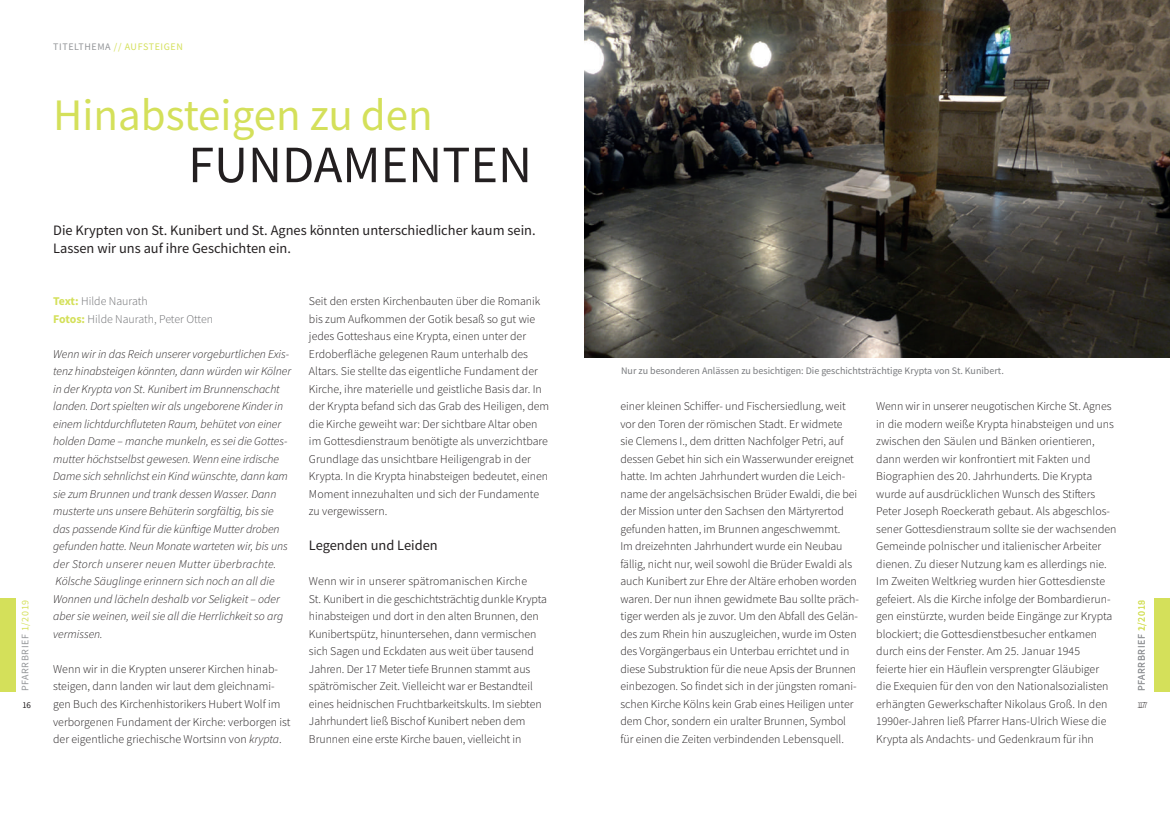
<style>
.page{position:relative;width:1170px;height:833px;background:#fff}
.page>*{position:absolute;margin:0;border:0;box-sizing:border-box;transform-origin:0 0}
.t1{font:52.5px "Source Sans Pro";color:#231f20}
.t2{font:45px "Source Sans Pro";color:#d4e05a}
.t3{font:14.38px/17.5px "Source Sans Pro";color:#231f20}
.t4{font:300 11.88px/17.5px "Source Sans Pro";letter-spacing:-.005em;color:#231f20}
.t5{font:italic 300 11.88px/17.5px "Source Sans Pro";letter-spacing:-.005em;color:#231f20}
.t6{font:300 11.88px/17.5px "Source Sans Pro";color:#6c6d70}
.t7{font:10px "Source Sans Pro";color:#787a7d}
.t8{font:10px "Source Sans Pro";letter-spacing:.06em;color:#939598}
.t9{font:10px "Source Sans Pro";letter-spacing:.06em;color:#d4e05a}
.t10{font:300 8.75px "Source Sans Pro";color:#231f20}
.s1{color:#d4e05a}
.s2{color:#939598}
.s3{font-weight:700;color:#d4e05a}
.s4{font-style:italic}
</style>
<div class="page">
<div style="left:0;top:598px;width:16px;height:93px;background:#d4e05a"></div>
<div style="left:1153px;top:598px;width:16px;height:93px;background:#d4e05a"></div>
<img style="left:584px;top:0;width:585px;height:358px">
<p class="t8" style="left:19px;top:691px;width:93px;rotate:-90deg">PFARRBRIEF <span class="s1">1/2019</span></p>
<p class="t10" style="left:22px;top:699px;width:10px">16</p>
<p class="t9" style="left:53px;top:40px;width:131px"><span class="s2">TITELTHEMA</span> // AUFSTEIGEN</p>
<h2 class="t2" style="left:53px;top:86px;width:381px">Hinabsteigen zu den</h2>
<h1 class="t1" style="left:188px;top:131px;width:345px">FUNDAMENTEN</h1>
<p class="t3" style="left:53px;top:221px;width:484px">Die Krypten von St. Kunibert und St. Agnes könnten unterschiedlicher kaum sein.<br>Lassen wir uns auf ihre Geschichten ein.</p>
<p class="t6" style="left:53px;top:292px;width:162px"><span class="s3">Text:</span> Hilde Naurath<br><span class="s3">Fotos:</span> Hilde Naurath, Peter Otten</p>
<p class="t5" style="left:53px;top:345px;width:239px">Wenn wir in das Reich unserer vorgeburtlichen Exis&shy;tenz hinabsteigen könnten, dann würden wir Kölner in der Krypta von St. Kunibert im Brunnenschacht landen. Dort spielten wir als ungeborene Kinder in einem lichtdurchfluteten Raum, behütet von einer holden Dame – manche munkeln, es sei die Gottes&shy;mutter höchstselbst gewesen. Wenn eine irdische Dame sich sehnlichst ein Kind wünschte, dann kam sie zum Brunnen und trank dessen Wasser. Dann musterte uns unsere Behüterin sorgfältig, bis sie das passende Kind für die künftige Mutter droben gefunden hatte. Neun Monate warteten wir, bis uns der Storch unserer neuen Mutter überbrachte.<br>Kölsche Säuglinge erinnern sich noch an all die Wonnen und lächeln deshalb vor Seligkeit – oder aber sie weinen, weil sie all die Herrlichkeit so arg vermissen.</p>
<p class="t4" style="left:53px;top:660px;width:239px">Wenn wir in die Krypten unserer Kirchen hinab&shy;steigen, dann landen wir laut dem gleichnami&shy;gen Buch des Kirchenhistorikers Hubert Wolf im verborgenen Fundament der Kirche: verborgen ist der eigentliche griechische Wortsinn von <span class="s4">krypta</span>.</p>
<p class="t4" style="left:309px;top:293px;width:242px">Seit den ersten Kirchenbauten über die Romanik bis zum Aufkommen der Gotik besaß so gut wie jedes Gotteshaus eine Krypta, einen unter der Erdoberfläche gelegenen Raum unterhalb des Altars. Sie stellte das eigentliche Fundament der Kirche, ihre materielle und geistliche Basis dar. In der Krypta befand sich das Grab des Heiligen, dem die Kirche geweiht war: Der sichtbare Altar oben im Gottesdienstraum benötigte als unverzichtbare Grundlage das unsichtbare Heiligengrab in der Krypta. In die Krypta hinabsteigen bedeutet, einen Moment innezuhalten und sich der Fundamente zu vergewissern.</p>
<p class="t3" style="left:309px;top:536px;width:130px">Legenden und Leiden</p>
<p class="t4" style="left:309px;top:572px;width:239px">Wenn wir in unserer spätromanischen Kirche<br>St. Kunibert in die geschichtsträchtig dunkle Krypta hinabsteigen und dort in den alten Brunnen, den Kunibertspütz, hinuntersehen, dann vermischen sich Sagen und Eckdaten aus weit über tausend Jahren. Der 17 Meter tiefe Brunnen stammt aus spätrömischer Zeit. Vielleicht war er Bestandteil eines heidnischen Fruchtbarkeitskults. Im siebten Jahrhundert ließ Bischof Kunibert neben dem Brunnen eine erste Kirche bauen, vielleicht in</p>
<p class="t7" style="left:621px;top:364px;width:384px">Nur zu besonderen Anlässen zu besichtigen: Die geschichtsträchtige Krypta von St. Kunibert.</p>
<p class="t4" style="left:620px;top:397px;width:240px">einer kleinen Schiffer- und Fischersiedlung, weit vor den Toren der römischen Stadt. Er widmete<br>sie Clemens I., dem dritten Nachfolger Petri, auf dessen Gebet hin sich ein Wasserwunder ereignet hatte. Im achten Jahrhundert wurden die Leich&shy;name der angelsächsischen Brüder Ewaldi, die bei der Mission unter den Sachsen den Märtyrertod gefunden hatten, im Brunnen angeschwemmt.<br>Im dreizehnten Jahrhundert wurde ein Neubau fällig, nicht nur, weil sowohl die Brüder Ewaldi als auch Kunibert zur Ehre der Altäre erhoben worden waren. Der nun ihnen gewidmete Bau sollte präch&shy;tiger werden als je zuvor. Um den Abfall des Gelän&shy;des zum Rhein hin auszugleichen, wurde im Osten des Vorgängerbaus ein Unterbau errichtet und in diese Substruktion für die neue Apsis der Brunnen einbezogen. So findet sich in der jüngsten romani&shy;schen Kirche Kölns kein Grab eines Heiligen unter dem Chor, sondern ein uralter Brunnen, Symbol für einen die Zeiten verbindenden Lebensquell.</p>
<p class="t4" style="left:876px;top:397px;width:242px">Wenn wir in unserer neugotischen Kirche St. Agnes in die modern weiße Krypta hinabsteigen und uns zwischen den Säulen und Bänken orientieren, dann werden wir konfrontiert mit Fakten und Biographien des 20. Jahrhunderts. Die Krypta wurde auf ausdrücklichen Wunsch des Stifters Peter Joseph Roeckerath gebaut. Als abgeschlos&shy;sener Gottesdienstraum sollte sie der wachsenden Gemeinde polnischer und italienischer Arbeiter dienen. Zu dieser Nutzung kam es allerdings nie.<br>Im Zweiten Weltkrieg wurden hier Gottesdienste gefeiert. Als die Kirche infolge der Bombardierun&shy;gen einstürzte, wurden beide Eingänge zur Krypta blockiert; die Gottesdienstbesucher entkamen durch eins der Fenster. Am 25. Januar 1945<br>feierte hier ein Häuflein versprengter Gläubiger die Exequien für den von den Nationalsozialisten erhängten Gewerkschafter Nikolaus Groß. In den 1990er-Jahren ließ Pfarrer Hans-Ulrich Wiese die Krypta als Andachts- und Gedenkraum für ihn</p>
<p class="t8" style="left:1134px;top:691px;width:93px;rotate:-90deg">PFARRBRIEF <span class="s1">2/2018</span></p>
<p class="t9" style="left:1134px;top:605px;width:6px;rotate:-90deg">9</p>
<p class="t9" style="left:1134px;top:631px;width:6px;rotate:-90deg">1</p>
<p class="t10" style="left:1137px;top:699px;width:10px">17</p>
<p class="t10" style="left:1139px;top:699px;width:10px">17</p>
</div>
